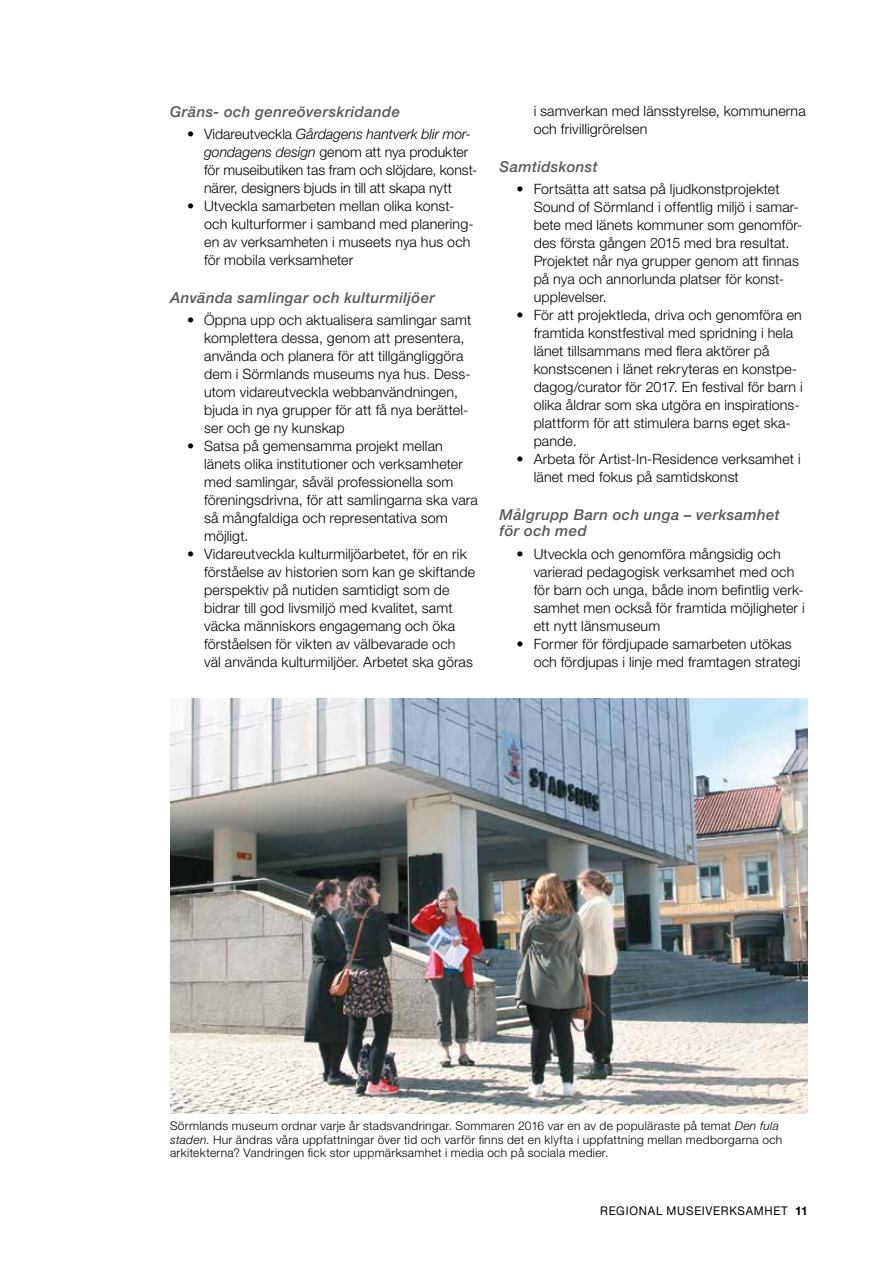
<style>
.page{position:relative;width:893px;height:1263px;background:#fff}
.page>*{position:absolute;margin:0;border:0;box-sizing:border-box;transform-origin:0 0}
.t1{font:italic 500 15px/16.5px "Helvetica Neue LT Std";letter-spacing:.025em;color:#575756}
.t2{font:300 14.25px/18px "Helvetica Neue LT Std";letter-spacing:.01em;color:#000}
.t3{font:300 12px/13.5px "Helvetica Neue LT Std";letter-spacing:.025em;color:#000}
.t4{font:12px "Helvetica Neue LT Std";letter-spacing:.065em;color:#000;scale:.95 1}
.s1{font-style:italic}
.s2{font-weight:700}
</style>
<div class="page">
<img style="left:170px;top:698px;width:638px;height:415px">
<p class="t1" style="left:170px;top:103px;width:231px">Gräns- och genreöverskridande</p>
<p class="t2" style="left:204px;top:125px;width:275px;text-indent:-17px">• Vidareutveckla <span class="s1">Gårdagens hantverk blir mor&shy;gondagens design</span> genom att nya produkter för museibutiken tas fram och slöjdare, konst&shy;närer, designers bjuds in till att skapa nytt</p>
<p class="t2" style="left:204px;top:197px;width:271px;text-indent:-17px">• Utveckla samarbeten mellan olika konst&shy;och kulturformer i samband med planering&shy;en av verksamheten i museets nya hus och för mobila verksamheter</p>
<p class="t1" style="left:170px;top:289px;width:267px">Använda samlingar och kulturmiljöer</p>
<p class="t2" style="left:204px;top:310px;width:269px;text-indent:-17px">• Öppna upp och aktualisera samlingar samt komplettera dessa, genom att presentera, använda och planera för att tillgängliggöra dem i Sörmlands museums nya hus. Dess&shy;utom vidareutveckla webbanvändningen, bjuda in nya grupper för att få nya berättel&shy;ser och ge ny kunskap</p>
<p class="t2" style="left:204px;top:436px;width:275px;text-indent:-17px">• Satsa på gemensamma projekt mellan länets olika institutioner och verksamheter med samlingar, såväl professionella som föreningsdrivna, för att samlingarna ska vara så mångfaldiga och representativa som möjligt.</p>
<p class="t2" style="left:204px;top:544px;width:272px;text-indent:-17px">• Vidareutveckla kulturmiljöarbetet, för en rik förståelse av historien som kan ge skiftande perspektiv på nutiden samtidigt som de bidrar till god livsmiljö med kvalitet, samt väcka människors engagemang och öka förståelsen för vikten av välbevarade och väl använda kulturmiljöer. Arbetet ska göras</p>
<p class="t2" style="left:534px;top:102px;width:274px">i samverkan med länsstyrelse, kommunerna och frivilligrörelsen</p>
<p class="t1" style="left:500px;top:158px;width:100px">Samtidskonst</p>
<p class="t2" style="left:534px;top:180px;width:270px;text-indent:-17px">• Fortsätta att satsa på ljudkonstprojektet Sound of Sörmland i offentlig miljö i samar&shy;bete med länets kommuner som genomför&shy;des första gången 2015 med bra resultat.<br>Projektet når nya grupper genom att finnas på nya och annorlunda platser för konst&shy;upplevelser.</p>
<p class="t2" style="left:534px;top:306px;width:270px;text-indent:-17px">• För att projektleda, driva och genomföra en framtida konstfestival med spridning i hela länet tillsammans med flera aktörer på konstscenen i länet rekryteras en konstpe&shy;dagog/curator för 2017. En festival för barn i olika åldrar som ska utgöra en inspirations&shy;plattform för att stimulera barns eget ska&shy;pande.</p>
<p class="t2" style="left:534px;top:450px;width:268px;text-indent:-17px">• Arbeta för Artist-In-Residence verksamhet i länet med fokus på samtidskonst</p>
<p class="t1" style="left:500px;top:506px;width:282px">Målgrupp Barn och unga – verksamhet för och med</p>
<p class="t2" style="left:534px;top:544px;width:273px;text-indent:-17px">• Utveckla och genomföra mångsidig och varierad pedagogisk verksamhet med och för barn och unga, både inom befintlig verk&shy;samhet men också för framtida möjligheter i ett nytt länsmuseum</p>
<p class="t2" style="left:534px;top:634px;width:268px;text-indent:-17px">• Former för fördjupade samarbeten utökas och fördjupas i linje med framtagen strategi</p>
<p class="t3" style="left:170px;top:1119px;width:614px">Sörmlands museum ordnar varje år stadsvandringar. Sommaren 2016 var en av de populäraste på temat <span class="s1">Den fula staden</span>. Hur ändras våra uppfattningar över tid och varför finns det en klyfta i uppfattning mellan medborgarna och arkitekterna? Vandringen fick stor uppmärksamhet i media och på sociala medier.</p>
<p class="t4" style="left:600px;top:1203px;width:220px">REGIONAL MUSEIVERKSAMHET <span class="s2">11</span></p>
</div>
